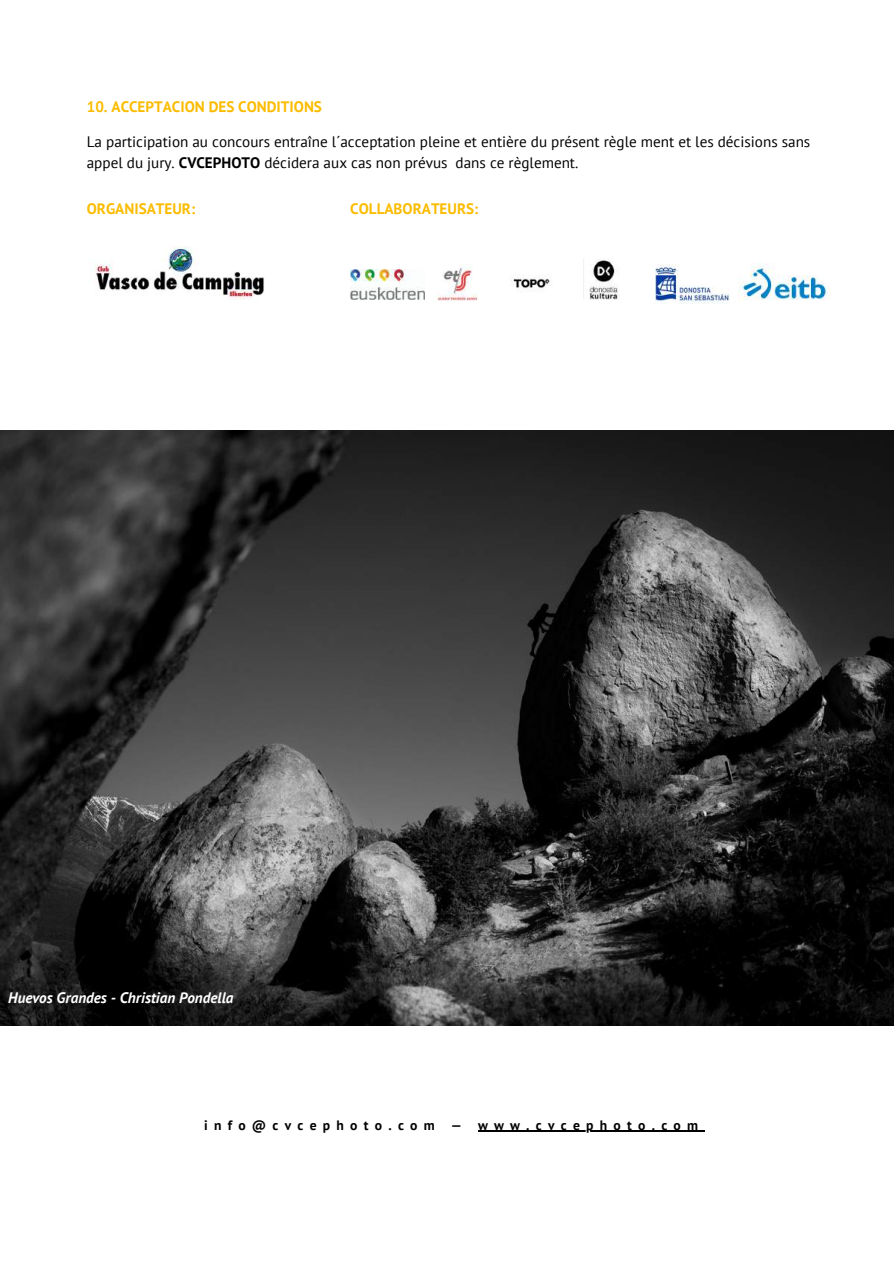
<style>
.page{position:relative;width:894px;height:1264px;background:#fff}
.page>*{position:absolute;margin:0;border:0;box-sizing:border-box;transform-origin:0 0}
.t1{font:15.15px/20.2px "PT Sans";color:#000}
.t2{font:700 15.15px "PT Sans";color:#fbbc00}
.t3{font:italic 700 15.15px "PT Sans";color:#fff}
.t4{font:700 13.65px "PT Sans";letter-spacing:.46em;color:#000}
.s1{font-weight:700}
</style>
<div class="page">
<img style="left:95px;top:246px;width:169px;height:53px">
<img style="left:350px;top:269px;width:74px;height:31px">
<img style="left:436px;top:264px;width:42px;height:37px">
<img style="left:583px;top:259px;width:36px;height:40px">
<img style="left:655px;top:264px;width:74px;height:40px">
<hr style="left:478px;top:1130px;width:226px;height:1px;background:#000">
<img style="left:0;top:430px;width:893px;height:595px">
<img style="left:511px;top:277px;width:40px;height:14px">
<img style="left:738px;top:263px;width:91px;height:37px">
<p class="t2" style="left:87px;top:96px;width:236px">10. ACCEPTACION DES CONDITIONS</p>
<p class="t1" style="left:87px;top:132px;width:724px">La participation au concours entraîne l´acceptation pleine et entière du présent règle ment et les décisions sans appel du jury. <span class="s1">CVCEPHOTO</span> décidera aux cas non prévus dans ce règlement.</p>
<p class="t2" style="left:87px;top:199px;width:110px">ORGANISATEUR:</p>
<p class="t2" style="left:350px;top:199px;width:129px">COLLABORATEURS:</p>
<p class="t3" style="left:8px;top:987px;width:226px">Huevos Grandes - Christian Pondella</p>
<p class="t4" style="left:204px;top:1115px;width:495px">info@cvcephoto.com — www.cvcephoto.com</p>
</div>
